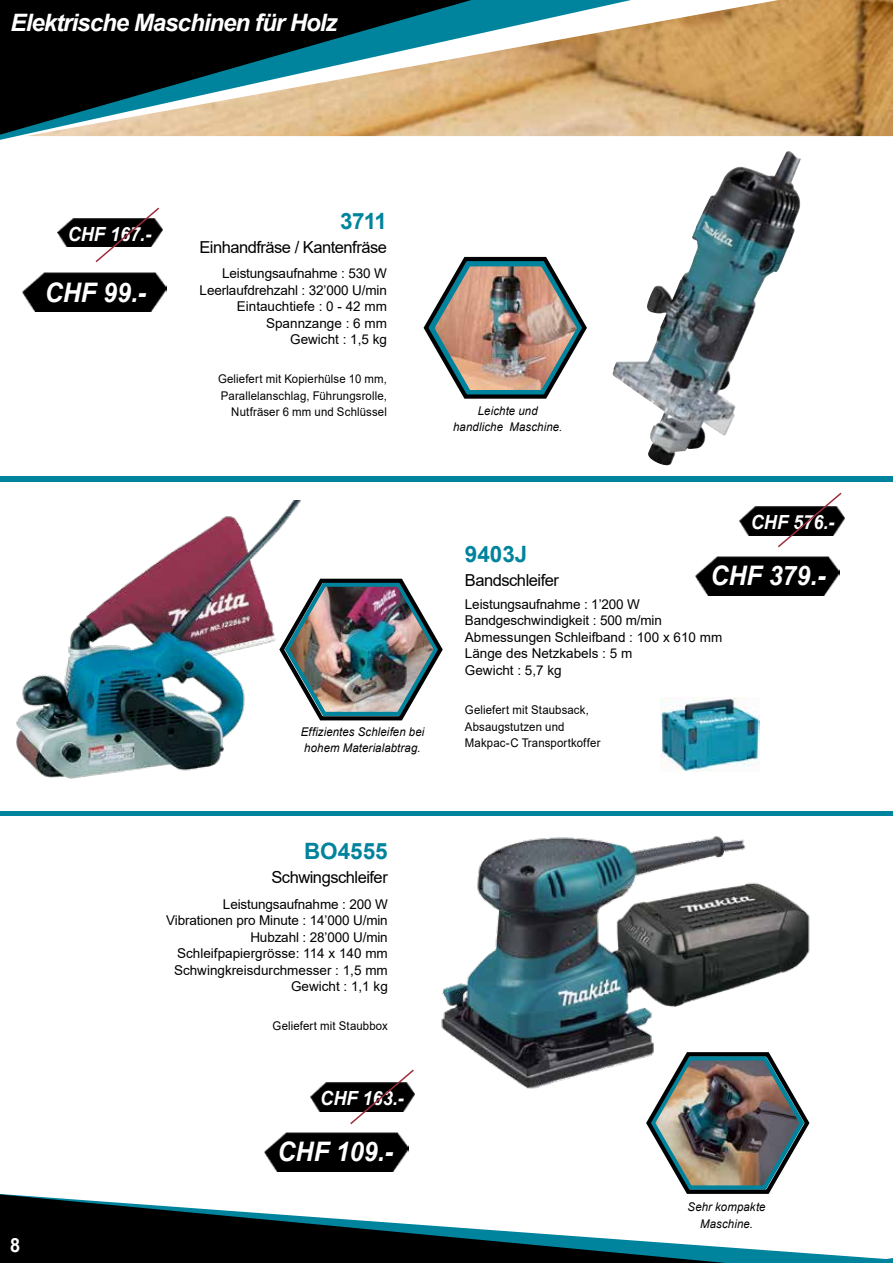
<style>
.page{position:relative;width:893px;height:1263px;background:#fff}
.page>*{position:absolute;margin:0;border:0;box-sizing:border-box;transform-origin:0 0}
.t1{font:italic 700 26.85px "Arial";color:#fff;scale:.93 1}
.t2{font:italic 700 24px "Arial";letter-spacing:-.04em;color:#fff}
.t3{font:700 22.5px "Arial";color:#00839c}
.t4{font:italic 700 19.5px "Arial";color:#fff;scale:.93 1}
.t5{font:700 19.5px "Arial";color:#fff;scale:.93 1}
.t6{font:16.5px "Arial";letter-spacing:-.03em;color:#000}
.t7{font:13.5px/16.5px "Arial";letter-spacing:-.005em;color:#000;text-align:right}
.t8{font:12px/16.5px "Arial";letter-spacing:.01em;color:#000;text-align:right;scale:.95 1}
.t9{font:italic 12px/16.5px "Arial";letter-spacing:.01em;color:#000;text-align:center;scale:.95 1}
</style>
<div class="page">
<img style="left:779px;top:0;width:114px;height:136px">
<svg style="left:631px;top:0;width:148px;height:136px;background:#d3aa73"></svg>
<svg style="left:0;top:0;width:631px;height:140px"></svg>
<svg style="left:0;top:0;width:471px;height:135px;background:#505a50"></svg>
<svg style="left:726px;top:1247px;width:167px;height:16px;fill:#00839c"></svg>
<svg style="left:0;top:1194px;width:726px;height:69px"></svg>
<div style="left:0;top:476px;width:893px;height:6px;background:#00839c"></div>
<hr style="left:0;top:811px;width:893px;height:4px;background:#00839c">
<img style="left:612px;top:152px;width:174px;height:314px">
<img style="left:16px;top:501px;width:285px;height:278px">
<img style="left:441px;top:836px;width:369px;height:253px">
<img style="left:423px;top:256px;width:164px;height:143px">
<img style="left:277px;top:577px;width:166px;height:145px">
<img style="left:644px;top:1051px;width:166px;height:144px">
<img style="left:23px;top:272px;width:144px;height:40px">
<img style="left:58px;top:218px;width:104px;height:29px">
<img style="left:695px;top:556px;width:144px;height:40px">
<img style="left:740px;top:507px;width:104px;height:28px">
<img style="left:265px;top:1132px;width:144px;height:39px">
<img style="left:310px;top:1082px;width:39px;height:29px">
<svg style="left:94px;top:207px;width:67px;height:56px"></svg>
<svg style="left:776px;top:492px;width:67px;height:56px"></svg>
<svg style="left:349px;top:1069px;width:66px;height:56px"></svg>
<img style="left:660px;top:697px;width:99px;height:75px">
<h2 class="t2" style="left:11px;top:6px;width:328px">Elektrische Maschinen für Holz</h2>
<h3 class="t4" style="left:68px;top:221px;width:91px">CHF 167.-</h3>
<h1 class="t1" style="left:45px;top:275px;width:111px">CHF 99.-</h1>
<h3 class="t3" style="left:340px;top:205px;width:48px">3711</h3>
<p class="t6" style="left:199px;top:235px;width:189px">Einhandfräse / Kantenfräse</p>
<p class="t7" style="left:200px;top:265px;width:189px">Leistungsaufnahme : 530 W<br>Leerlaufdrehzahl : 32’000 U/min<br>Eintauchtiefe : 0 - 42 mm<br>Spannzange : 6 mm<br>Gewicht : 1,5 kg</p>
<p class="t8" style="left:218px;top:370px;width:179px">Geliefert mit Kopierhülse 10 mm,<br>Parallelanschlag, Führungsrolle,<br>Nutfräser 6 mm und Schlüssel</p>
<p class="t9" style="left:453px;top:402px;width:116px">Leichte und handliche Maschine.</p>
<p class="t9" style="left:301px;top:723px;width:132px">Effizientes Schleifen bei hohem Materialabtrag.</p>
<h3 class="t4" style="left:751px;top:509px;width:91px">CHF 576.-</h3>
<h3 class="t3" style="left:465px;top:539px;width:64px">9403J</h3>
<p class="t6" style="left:465px;top:569px;width:96px">Bandschleifer</p>
<p class="t7" style="left:465px;top:596px;width:259px;text-align:left">Leistungsaufnahme : 1’200 W<br>Bandgeschwindigkeit : 500 m/min<br>Abmessungen Schleifband : 100 x 610 mm<br>Länge des Netzkabels : 5 m<br>Gewicht : 5,7 kg</p>
<p class="t8" style="left:465px;top:701px;width:144px;text-align:left">Geliefert mit Staubsack,<br>Absaugstutzen und<br>Makpac-C Transportkoffer</p>
<h1 class="t1" style="left:710px;top:558px;width:126px">CHF 379.-</h1>
<h3 class="t5" style="left:10px;top:1232px;width:12px">8</h3>
<h3 class="t3" style="left:304px;top:836px;width:85px">BO4555</h3>
<p class="t6" style="left:271px;top:866px;width:118px">Schwingschleifer</p>
<p class="t7" style="left:166px;top:896px;width:223px">Leistungsaufnahme : 200 W<br>Vibrationen pro Minute : 14’000 U/min<br>Hubzahl : 28’000 U/min<br>Schleifpapiergrösse: 114 x 140 mm<br>Schwingkreisdurchmesser : 1,5 mm<br>Gewicht : 1,1 kg</p>
<p class="t8" style="left:273px;top:1018px;width:123px">Geliefert mit Staubbox</p>
<h3 class="t4" style="left:320px;top:1085px;width:91px">CHF 163.-</h3>
<h1 class="t1" style="left:278px;top:1134px;width:126px">CHF 109.-</h1>
<p class="t9" style="left:687px;top:1199px;width:84px">Sehr kompakte<br>Maschine.</p>
</div>
